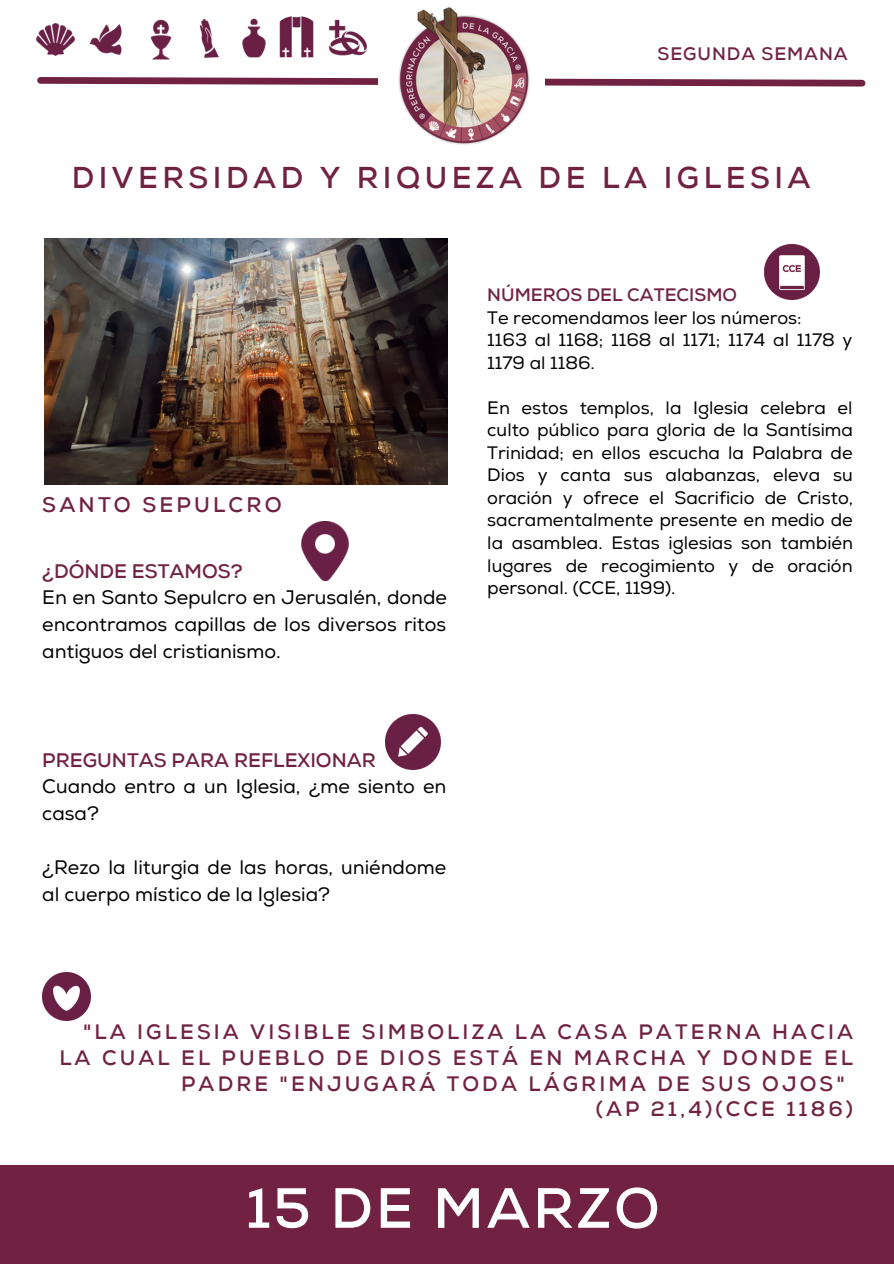
<style>
.page{position:relative;width:894px;height:1264px;background:#fff}
.page>*{position:absolute;margin:0;border:0;box-sizing:border-box;transform-origin:0 0}
.t1{font:700 56.55px "Nexa";letter-spacing:.05em;color:#fff}
.t2{font:700 30px "Nexa";letter-spacing:.15em;color:#712242}
.t3{font:700 21px "Nexa";letter-spacing:.15em;color:#712242}
.t4{font:700 20.7px "Nexa";letter-spacing:.15em;color:#712242}
.t5{font:19.5px/27px "Nexa";color:#000}
.t6{font:700 19.5px "Nexa";color:#712242}
.t7{font:18px/22.5px "Nexa";color:#000}
.t8{font:700 18px "Nexa";color:#712242}
.t9{font:700 18px "Nexa";letter-spacing:.05em;color:#712242}
</style>
<div class="page">
<svg style="left:37px;top:77px;width:829px;height:10px"></svg>
<div style="left:378px;top:0;width:167px;height:165px;background:#fff"></div>
<img style="left:42px;top:972px;width:49px;height:48px">
<img style="left:35px;top:23px;width:87px;height:34px">
<img style="left:150px;top:19px;width:22px;height:41px">
<img style="left:199px;top:18px;width:20px;height:40px">
<img style="left:242px;top:18px;width:24px;height:40px">
<img style="left:279px;top:16px;width:35px;height:42px">
<img style="left:329px;top:19px;width:38px;height:37px">
<div style="left:0;top:1164px;width:893px;height:99px;background:#712242"></div>
<img style="left:385px;top:714px;width:55px;height:55px">
<img style="left:302px;top:522px;width:46px;height:58px">
<img style="left:398px;top:7px;width:132px;height:138px">
<img style="left:764px;top:244px;width:55px;height:56px">
<img style="left:45px;top:238px;width:402px;height:246px">
<p class="t9" style="left:657px;top:42px;width:191px">SEGUNDA SEMANA</p>
<p class="t2" style="left:72px;top:158px;width:740px">DIVERSIDAD Y RIQUEZA DE LA IGLESIA</p>
<p class="t3" style="left:42px;top:491px;width:241px">SANTO SEPULCRO</p>
<p class="t6" style="left:42px;top:558px;width:202px">¿DÓNDE ESTAMOS?</p>
<p class="t5" style="left:42px;top:584px;width:406px;text-align:justify">En en Santo Sepulcro en Jerusalén, donde encontramos capillas de los diversos ritos antiguos del cristianismo.</p>
<p class="t6" style="left:42px;top:747px;width:335px">PREGUNTAS PARA REFLEXIONAR</p>
<p class="t5" style="left:42px;top:773px;width:405px">Cuando entro a un Iglesia, ¿me siento en casa?</p>
<p class="t5" style="left:42px;top:854px;width:405px">¿Rezo la liturgia de las horas, uniéndome al cuerpo místico de la Iglesia?</p>
<p class="t8" style="left:487px;top:284px;width:251px">NÚMEROS DEL CATECISMO</p>
<p class="t7" style="left:487px;top:307px;width:316px">Te recomendamos leer los números:</p>
<p class="t7" style="left:487px;top:329px;width:366px">1163 al 1168; 1168 al 1171; 1174 al 1178 y<br>1179 al 1186.</p>
<p class="t7" style="left:487px;top:397px;width:367px;text-align:justify">En estos templos, la Iglesia celebra el culto público para gloria de la Santísima Trinidad; en ellos escucha la Palabra de Dios y canta sus alabanzas, eleva su oración y ofrece el Sacrificio de Cristo, sacramentalmente presente en medio de la asamblea. Estas iglesias son también lugares de recogimiento y de oración personal. (CCE, 1199).</p>
<p class="t4" style="left:83px;top:1018px;width:771px">"LA IGLESIA VISIBLE SIMBOLIZA LA CASA PATERNA HACIA</p>
<p class="t4" style="left:59px;top:1044px;width:795px">LA CUAL EL PUEBLO DE DIOS ESTÁ EN MARCHA Y DONDE EL</p>
<p class="t4" style="left:181px;top:1069px;width:665px">PADRE "ENJUGARÁ TODA LÁGRIMA DE SUS OJOS"</p>
<p class="t4" style="left:595px;top:1095px;width:259px">(AP 21,4)(CCE 1186)</p>
<p class="t1" style="left:246px;top:1171px;width:415px">15 DE MARZO</p>
</div>
